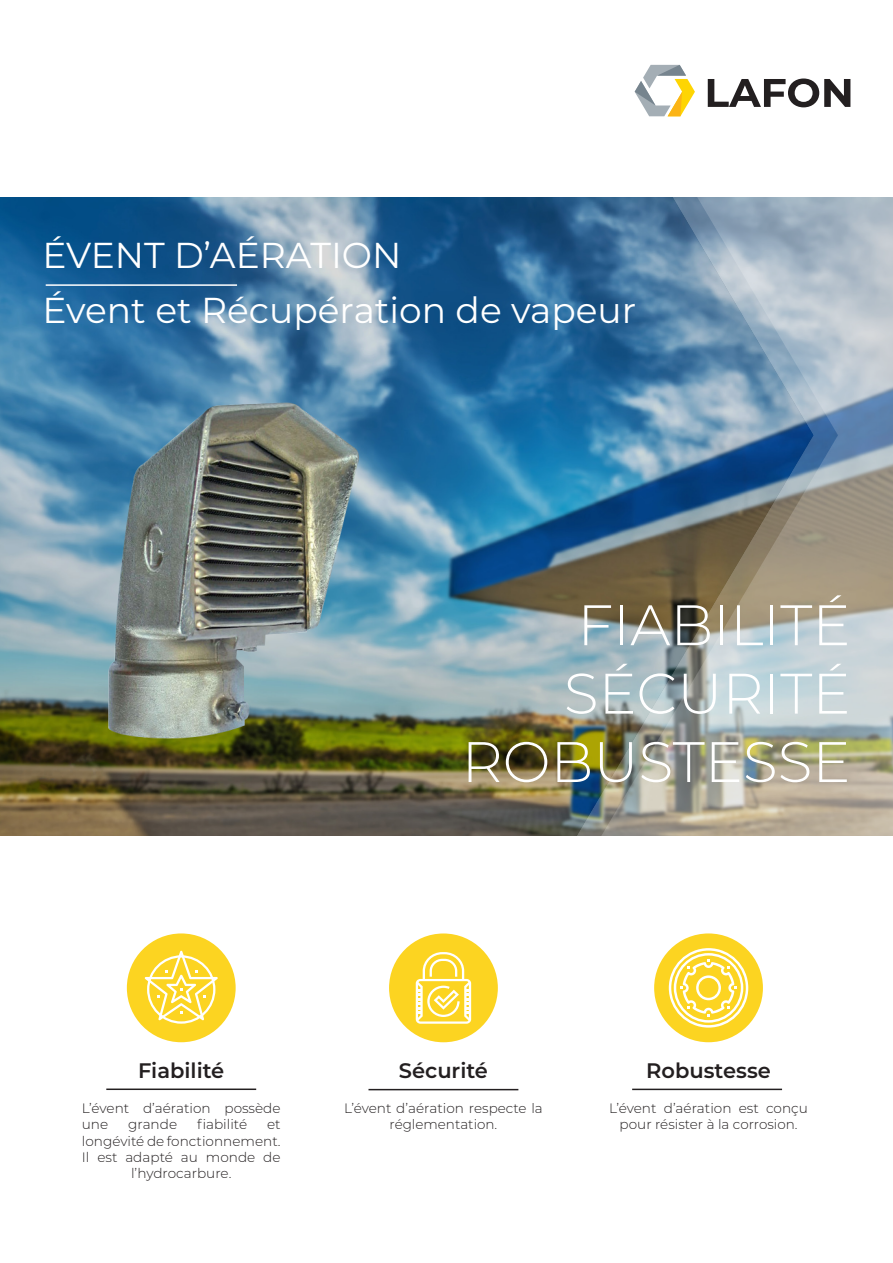
<style>
.page{position:relative;width:893px;height:1263px;background:#fff}
.page>*{position:absolute;margin:0;border:0;box-sizing:border-box;transform-origin:0 0}
.MOTS_CLES_MAJ{font:300 57px "Montserrat";color:#fff}
.t1{font:36px "Montserrat";color:#fff}
.mots_cles_min{font:600 21px "Montserrat";color:#231f20}
.description_mot_cles{font:300 13.65px/16.4px "Montserrat";color:#231f20}
.description_mot_cles-2{font:300 13.5px "Montserrat";color:#231f20}
.s1{font-size:13.5px}
.s2{font-size:13.65px}
</style>
<div class="page">
<img style="left:0;top:198px;width:577px;height:638px">
<img style="left:577px;top:198px;width:316px;height:638px">
<hr style="left:106px;top:1088px;width:150px;height:2px;background:#231f20">
<hr style="left:632px;top:1088px;width:150px;height:2px;background:#231f20">
<hr style="left:368px;top:1089px;width:150px;height:1px;background:#231f20">
<svg style="left:635px;top:65px;width:60px;height:51px"></svg>
<svg style="left:708px;top:78px;width:142px;height:29px"></svg>
<img style="left:85px;top:395px;width:297px;height:366px">
<div style="left:127px;top:933px;width:109px;height:109px;background:#fcd421;border-radius:50%"></div>
<div style="left:389px;top:933px;width:109px;height:109px;background:#fcd421;border-radius:50%"></div>
<svg style="left:145px;top:951px;width:73px;height:73px"></svg>
<svg style="left:416px;top:952px;width:55px;height:72px"></svg>
<div style="left:654px;top:933px;width:109px;height:109px;background:#fcd421;border-radius:50%"></div>
<svg style="left:669px;top:948px;width:79px;height:79px"></svg>
<hr style="left:46px;top:284px;width:191px;height:2px;background:#fff">
<p class="t1" style="left:43px;top:230px;width:360px">ÉVENT D’AÉRATION</p>
<p class="t1" style="left:43px;top:286px;width:595px">Évent et Récupération de vapeur</p>
<p class="MOTS_CLES_MAJ" style="left:577px;top:586px;width:275px">FIABILITÉ</p>
<p class="MOTS_CLES_MAJ" style="left:564px;top:655px;width:288px">SÉCURITÉ</p>
<p class="MOTS_CLES_MAJ" style="left:462px;top:723px;width:390px">ROBUSTESSE</p>
<p class="mots_cles_min" style="left:138px;top:1056px;width:88px">Fiabilité</p>
<p class="mots_cles_min" style="left:399px;top:1056px;width:91px">Sécurité</p>
<p class="mots_cles_min" style="left:646px;top:1055px;width:126px">Robustesse</p>
<p class="description_mot_cles" style="left:82px;top:1099px;width:200px">L’évent d’aération possède une</p>
<p class="description_mot_cles" style="left:344px;top:1099px;width:200px">L’évent d’aération r<span class="s1">especte la</span></p>
<p class="description_mot_cles-2" style="left:390px;top:1115px;width:109px">réglementation.</p>
<p class="description_mot_cles" style="left:609px;top:1099px;width:200px">L’évent d’aération est conçu</p>
<p class="description_mot_cles-2" style="left:619px;top:1115px;width:179px"><span class="s2">pour</span> résister à la corrosion.</p>
<p class="description_mot_cles" style="left:128px;top:1116px;width:51px">grande</p>
<p class="description_mot_cles" style="left:197px;top:1116px;width:52px">fiabilité</p>
<p class="description_mot_cles" style="left:267px;top:1116px;width:15px">et</p>
<p class="description_mot_cles" style="left:82px;top:1132px;width:200px">longévité de fonctionnement.</p>
<p class="description_mot_cles" style="left:82px;top:1148px;width:200px">Il est adapté au monde de</p>
<p class="description_mot_cles" style="left:131px;top:1165px;width:102px">l’hydrocarbure.</p>
</div>
